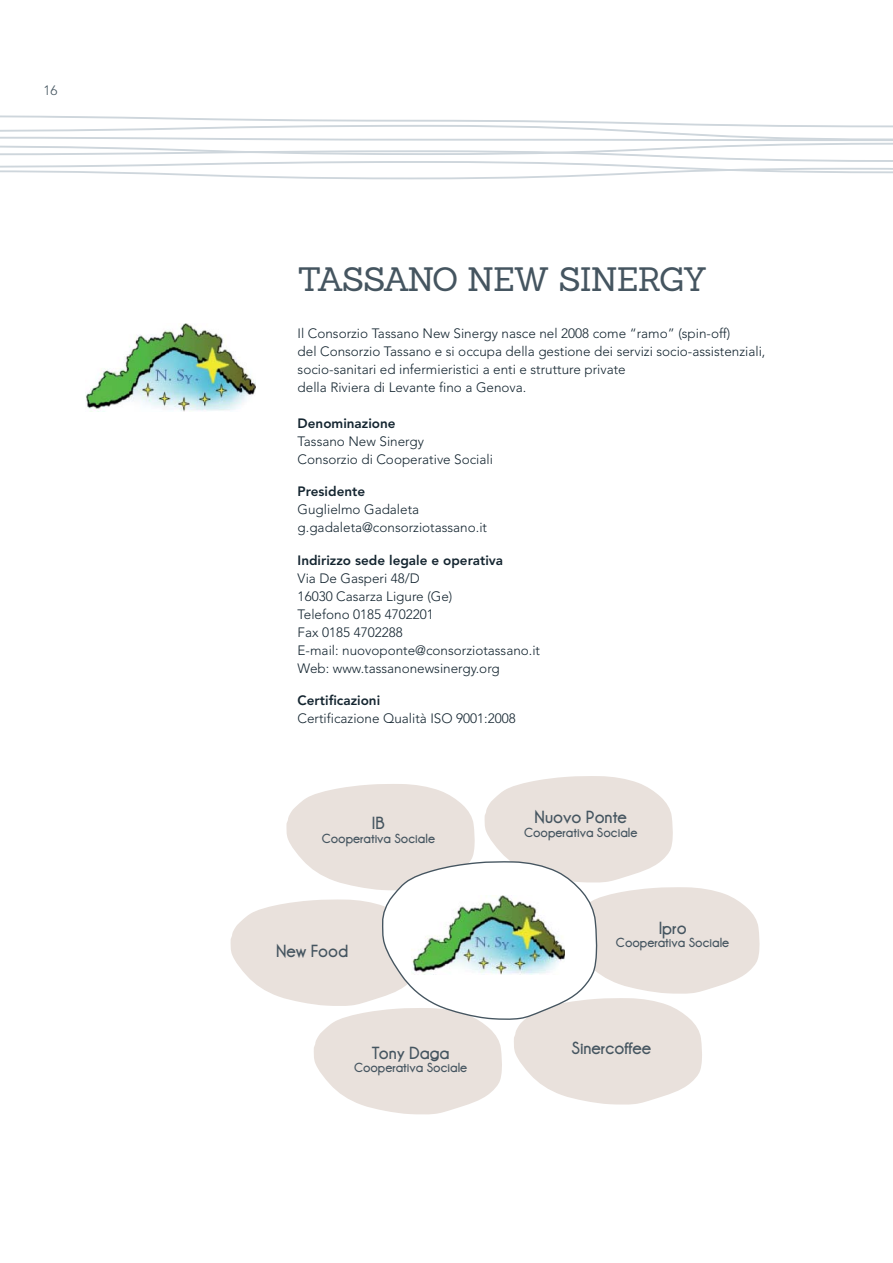
<style>
.page{position:relative;width:893px;height:1263px;background:#fff}
.page>*{position:absolute;margin:0;border:0;box-sizing:border-box;transform-origin:0 0}
.t1{font:33px "Sanchez";letter-spacing:-.035em;color:#455560}
.t2{font:18px "Champagne&Limousines Thick";color:#455560}
.t3{font:300 13.5px/18px "Avenir";color:#142530}
.t4{font:13.5px "Champagne&Limousines Thick";color:#455560}
.t5{font:800 13.5px "Avenir";color:#142530}
.t6{font:300 13.5px "Avenir";color:#455560}
</style>
<div class="page">
<svg style="left:0;top:115px;width:893px;height:64px"></svg>
<img style="left:86px;top:323px;width:169px;height:88px">
<svg style="left:230px;top:776px;width:530px;height:339px"></svg>
<img style="left:412px;top:895px;width:153px;height:79px">
<p class="t6" style="left:44px;top:85px;width:16px">16</p>
<h1 class="t1" style="left:298px;top:267px;width:411px">TASSANO NEW SINERGY</h1>
<p class="t3" style="left:298px;top:325px;width:469px">Il Consorzio Tassano New Sinergy nasce nel 2008 come “ramo” (spin-off)<br>del Consorzio Tassano e si occupa della gestione dei servizi socio-assistenziali, socio-sanitari ed infermieristici a enti e strutture private<br>della Riviera di Levante fino a Genova.</p>
<p class="t5" style="left:298px;top:418px;width:99px">Denominazione</p>
<p class="t3" style="left:298px;top:433px;width:197px">Tassano New Sinergy<br>Consorzio di Cooperative Sociali</p>
<p class="t5" style="left:298px;top:486px;width:69px">Presidente</p>
<p class="t3" style="left:298px;top:502px;width:191px">Guglielmo Gadaleta g.gadaleta@consorziotassano.it</p>
<p class="t5" style="left:298px;top:554px;width:207px">Indirizzo sede legale e operativa</p>
<p class="t3" style="left:298px;top:570px;width:244px">Via De Gasperi 48/D<br>16030 Casarza Ligure (Ge)<br>Telefono 0185 4702201<br>Fax 0185 4702288<br>E-mail: nuovoponte@consorziotassano.it<br>Web: www.tassanonewsinergy.org</p>
<p class="t5" style="left:298px;top:695px;width:84px">Certificazioni</p>
<p class="t3" style="left:298px;top:710px;width:220px">Certificazione Qualità ISO 9001:2008</p>
<h2 class="t2" style="left:372px;top:813px;width:14px">IB</h2>
<p class="t4" style="left:322px;top:831px;width:115px">Cooperativa Sociale</p>
<h2 class="t2" style="left:276px;top:941px;width:74px">New Food</h2>
<h2 class="t2" style="left:372px;top:1043px;width:79px">Tony Daga</h2>
<p class="t4" style="left:354px;top:1060px;width:115px">Cooperativa Sociale</p>
<h2 class="t2" style="left:535px;top:807px;width:94px">Nuovo Ponte</h2>
<p class="t4" style="left:524px;top:825px;width:115px">Cooperativa Sociale</p>
<h2 class="t2" style="left:659px;top:918px;width:29px">Ipro</h2>
<p class="t4" style="left:616px;top:935px;width:115px">Cooperativa Sociale</p>
<h2 class="t2" style="left:571px;top:1038px;width:81px">Sinercoffee</h2>
</div>
